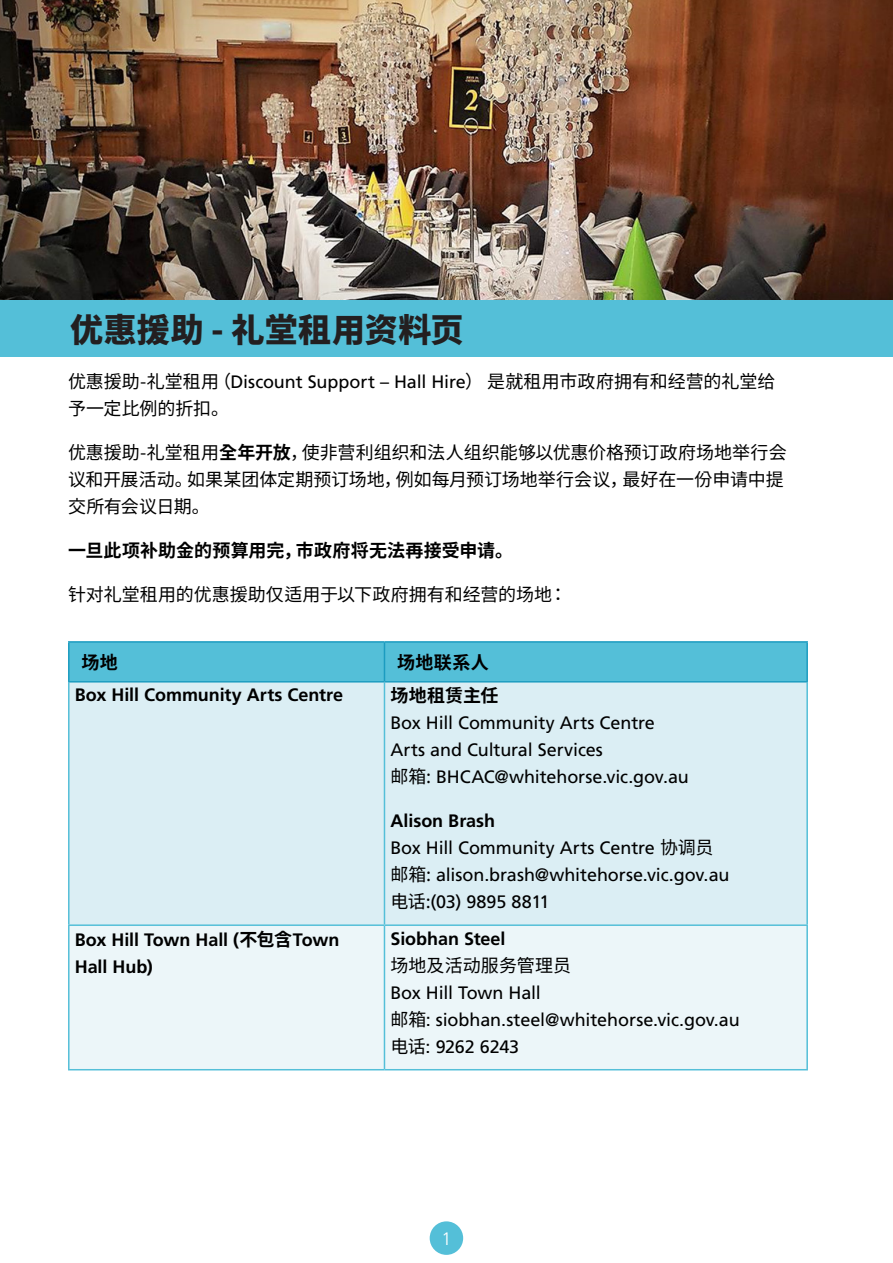
<style>
.page{position:relative;width:893px;height:1263px;background:#fff}
.page>*{position:absolute;margin:0;border:0;box-sizing:border-box;transform-origin:0 0}
.t1{font:900 33px "Noto Sans CJ Kkr";letter-spacing:.015em;color:#231f20}
.t2{font:18px/27px "Frutiger LT Pro";letter-spacing:-.005em;color:#000}
.t3{font:18px/27px "Noto Sans CJ Kkr";color:#000}
.t4{font:700 18px/27px "Frutiger LT Pro";letter-spacing:-.005em;color:#000}
.t5{font:700 18px "Noto Sans CJ Kkr";letter-spacing:.01em;color:#000}
.t6{font:300 18px "Frutiger LT Pro";color:#fff}
.s1{font-family:"Frutiger LT Pro"}
.s2{font-weight:700}
.s3{font-family:"Noto Sans CJ Kkr"}
</style>
<div class="page">
<img style="left:0;top:0;width:893px;height:300px">
<div style="left:0;top:300px;width:893px;height:56px;background:#54bfd8"></div>
<div style="left:70px;top:643px;width:736px;height:38px;background:#54bfd8"></div>
<div style="left:70px;top:682px;width:736px;height:242px;background:#dbeef4"></div>
<div style="left:70px;top:926px;width:736px;height:143px;background:#ecf6f9"></div>
<hr style="left:68px;top:682px;width:2px;height:242px;background:#54bfd8">
<hr style="left:384px;top:682px;width:1px;height:242px;background:#54bfd8">
<hr style="left:806px;top:682px;width:2px;height:242px;background:#54bfd8">
<hr style="left:68px;top:924px;width:316px;height:2px;background:#54bfd8">
<hr style="left:68px;top:926px;width:2px;height:143px;background:#54bfd8">
<hr style="left:384px;top:924px;width:424px;height:2px;background:#54bfd8">
<hr style="left:384px;top:926px;width:1px;height:143px;background:#54bfd8">
<hr style="left:806px;top:926px;width:2px;height:143px;background:#54bfd8">
<hr style="left:68px;top:1069px;width:316px;height:1px;background:#54bfd8">
<hr style="left:384px;top:1069px;width:424px;height:1px;background:#54bfd8">
<hr style="left:68px;top:641px;width:316px;height:2px;background:#1c9cc0">
<hr style="left:68px;top:643px;width:2px;height:38px;background:#1c9cc0">
<hr style="left:384px;top:641px;width:424px;height:2px;background:#1c9cc0">
<hr style="left:384px;top:643px;width:1px;height:38px;background:#1c9cc0">
<hr style="left:806px;top:643px;width:2px;height:38px;background:#1c9cc0">
<hr style="left:68px;top:681px;width:316px;height:1px;background:#1c9cc0">
<hr style="left:384px;top:681px;width:424px;height:1px;background:#1c9cc0">
<div style="left:430px;top:1221px;width:33px;height:34px;background:#54bfd8;border-radius:50%"></div>
<h1 class="t1" style="left:70px;top:311px;width:395px">优惠援助 - 礼堂租用资料页</h1>
<p class="t3" style="left:68px;top:368px;width:709px">优惠援助-礼堂租用（<span class="s1">Discount Support – Hall Hire</span>） 是就租用市政府拥有和经营的礼堂给予一定比例的折扣。</p>
<p class="t3" style="left:68px;top:439px;width:720px">优惠援助-礼堂租用<span class="s2">全年开放</span>，使非营利组织和法人组织能够以优惠价格预订政府场地举行会议和开展活动。如果某团体定期预订场地，例如每月预订场地举行会议，最好在一份申请中提交所有会议日期。</p>
<p class="t5" style="left:68px;top:540px;width:447px">一旦此项补助金的预算用完，市政府将无法再接受申请。</p>
<p class="t3" style="left:68px;top:581px;width:500px">针对礼堂租用的优惠援助仅适用于以下政府拥有和经营的场地：</p>
<p class="t5" style="left:82px;top:652px;width:38px">场地</p>
<p class="t5" style="left:397px;top:652px;width:93px">场地联系人</p>
<p class="t4" style="left:75px;top:681px;width:270px">Box Hill Community Arts Centre</p>
<p class="t5" style="left:390px;top:685px;width:109px">场地租赁主任</p>
<p class="t2" style="left:390px;top:709px;width:300px">Box Hill Community Arts Centre<br>Arts and Cultural Services<br><span class="s3">邮箱:</span> BHCAC@whitehorse.vic.gov.au</p>
<p class="t2" style="left:390px;top:807px;width:341px"><span class="s2">Alison Brash<br></span>Box Hill Community Arts Centre <span class="s3">协调员邮箱:</span> alison.brash@whitehorse.vic.gov.au<span class="s3">电话:</span>(03) 9895 8811</p>
<p class="t4" style="left:75px;top:926px;width:266px">Box Hill Town Hall (<span class="s3">不包含</span>Town<br>Hall Hub)</p>
<p class="t4" style="left:390px;top:925px;width:117px">Siobhan Steel</p>
<p class="t3" style="left:390px;top:952px;width:182px">场地及活动服务管理员</p>
<p class="t2" style="left:390px;top:979px;width:351px">Box Hill Town Hall<br><span class="s3">邮箱</span>: siobhan.steel@whitehorse.vic.gov.au<span class="s3">电话</span>: 9262 6243</p>
<p class="t6" style="left:441px;top:1228px;width:12px">1</p>
</div>
